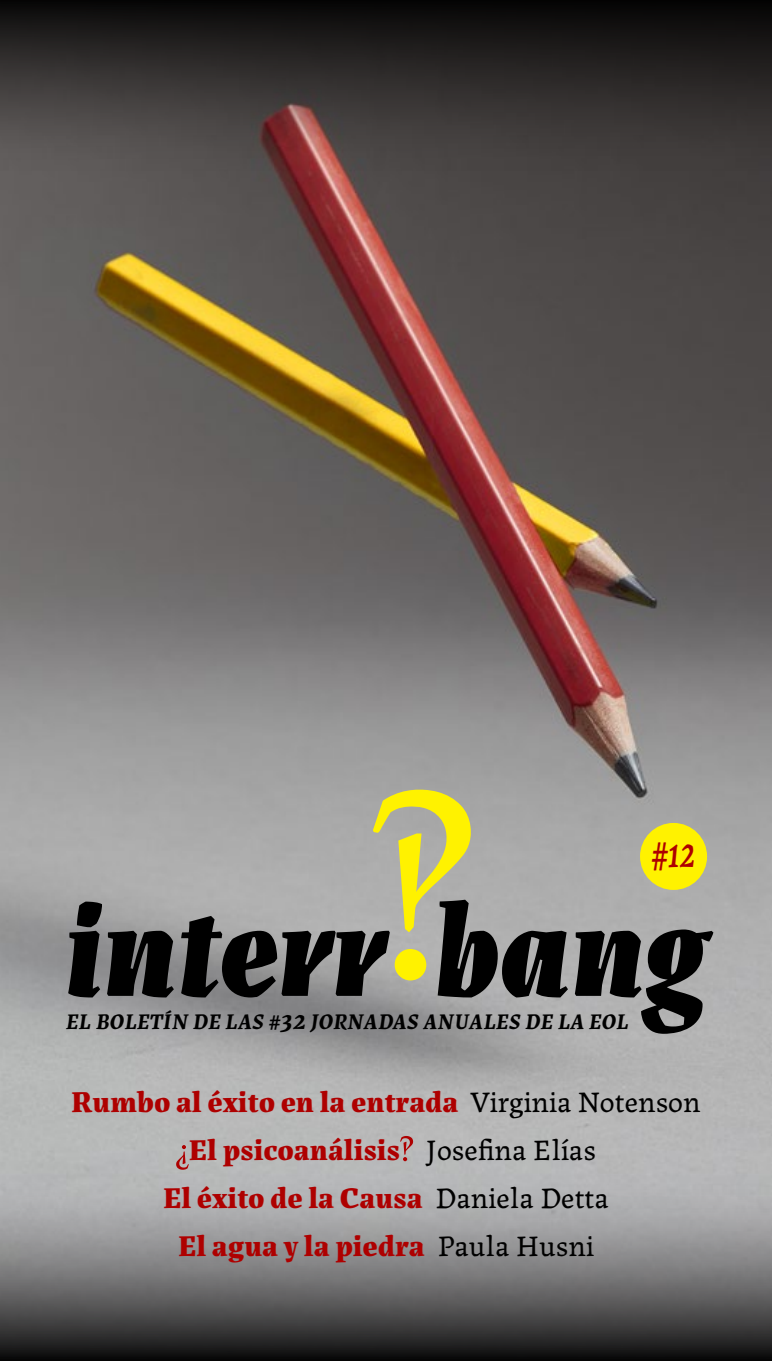
<style>
.page{position:relative;width:772px;height:1361px;background:#fff}
.page>*{position:absolute;margin:0;border:0;box-sizing:border-box;transform-origin:0 0}
.t1{font:italic 900 135px "Labrada";color:#000;scale:.91 1}
.t2{font:italic 600 43.6px "Labrada";color:#ae0000;scale:.75 1}
.t3{font:800 30px/48px "Labrada";color:#ae0000;text-align:center}
.t4{font:italic 700 22.4px "Labrada";letter-spacing:.01em;color:#000}
.s1{font-size:148.6px}
.s2{font-size:27px}
.s3{font-weight:400;color:#000}
</style>
<div class="page">
<img style="left:0;top:171px;width:771px;height:1004px">
<svg style="left:372px;top:789px;width:98px;height:143px;background:#c7c372"></svg>
<div style="left:394px;top:949px;width:32px;height:31px;background:#fff200;border-radius:50%"></div>
<div style="left:639px;top:823px;width:67px;height:67px;background:#fff200;border-radius:50%"></div>
<svg style="left:0;top:0;width:771px;height:171px;background:#332d2d"></svg>
<svg style="left:0;top:1175px;width:771px;height:186px;background:#767577"></svg>
<svg style="left:176px;top:1145px;width:13px;height:24px"></svg>
<svg style="left:400px;top:1136px;width:13px;height:25px"></svg>
<h2 class="t2" style="left:651px;top:817px;width:60px">#12</h2>
<h1 class="t1" style="left:64px;top:841px;width:707px">interr ban<span class="s1">g</span></h1>
<p class="t4" style="left:66px;top:1003px;width:564px">EL BOLETÍN DE LAS #<span class="s2">32</span> JORNADAS ANUALES DE LA EOL</p>
<p class="t3" style="left:71px;top:1075px;width:630px">Rumbo al éxito en la entrada <span class="s3">Virginia Notenson </span>El psicoanálisis <span class="s3">Josefina Elías<br></span>El éxito de la Causa <span class="s3">Daniela Detta<br></span>El agua y la piedra <span class="s3">Paula Husni</span></p>
</div>
